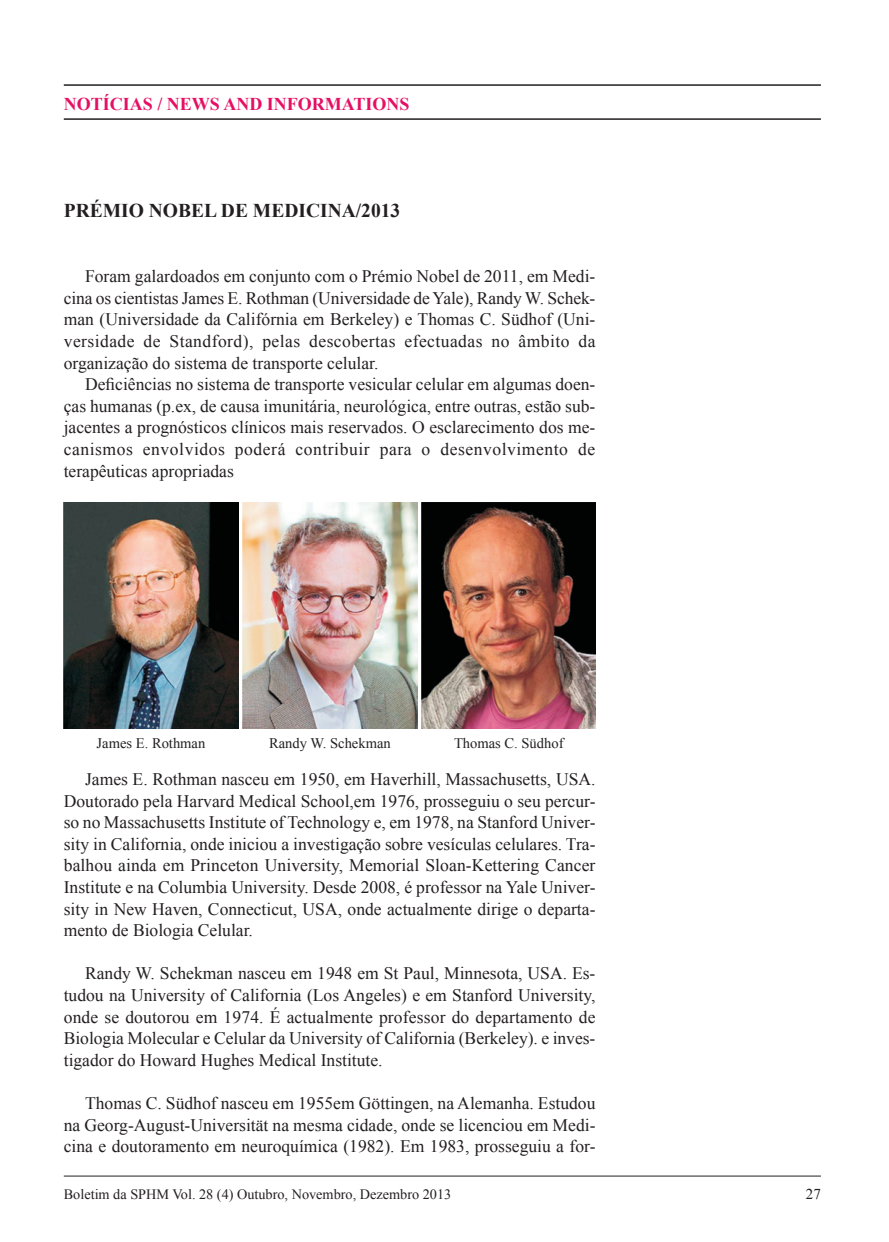
<style>
.page{position:relative;width:889px;height:1242px;background:#fff}
.page>*{position:absolute;margin:0;border:0;box-sizing:border-box;transform-origin:0 0}
.t1{font:700 19.5px "Times New Roman";color:#231f20}
.t2{font:700 18px "Times New Roman";color:#e50f63}
.t3{font:17.55px/21.6px "Times New Roman";color:#231f20;text-align:justify}
.t4{font:15px "Times New Roman";color:#231f20}
.t5{font:14.55px "Times New Roman";color:#231f20}
.t6{font:14.25px "Times New Roman";color:#231f20}
</style>
<div class="page">
<hr style="left:64px;top:1175px;width:757px;height:1px;background:#231f20">
<hr style="left:64px;top:84px;width:757px;height:2px;background:#231f20">
<hr style="left:64px;top:118px;width:757px;height:2px;background:#231f20">
<img style="left:64px;top:503px;width:174px;height:225px">
<img style="left:243px;top:503px;width:174px;height:225px">
<img style="left:421px;top:503px;width:175px;height:225px">
<p class="t2" style="left:64px;top:91px;width:14px">NOT</p>
<p class="t2" style="left:103px;top:91px;width:19px">ÍCIAS</p>
<p class="t2" style="left:157px;top:91px;width:24px">/ NEWS</p>
<p class="t2" style="left:223px;top:91px;width:14px">AND</p>
<p class="t2" style="left:267px;top:91px;width:13px">INFORMATIONS</p>
<p class="t1" style="left:64px;top:197px;width:27px">PRÉMIO</p>
<p class="t1" style="left:149px;top:197px;width:29px">NOBEL</p>
<p class="t1" style="left:221px;top:197px;width:64px">DE MEDICINA</p>
<p class="t1" style="left:356px;top:197px;width:46px">/2013</p>
<p class="t3" style="left:64px;top:265px;width:533px;text-indent:21px">Foram galardoados em conjunto com o Prémio Nobel de 2011, em Medi‑ cina os cientistas James E. Rothman (Universidade de Yale), Randy W. Schek‑ man (Universidade da Califórnia em Berkeley) e Thomas C. Südhof (Uni‑ versidade de Standford), pelas descobertas efectuadas no âmbito da organização do sistema de transporte celular.</p>
<p class="t3" style="left:64px;top:373px;width:533px;text-indent:21px">Deficiências no sistema de transporte vesicular celular em algumas doen‑ ças humanas (p.ex, de causa imunitária, neurológica, entre outras, estão sub‑ jacentes a prognósticos clínicos mais reservados. O esclarecimento dos me‑ canismos envolvidos poderá contribuir para o desenvolvimento de terapêuticas apropriadas</p>
<p class="t5" style="left:97px;top:733px;width:110px">James E. Rothman</p>
<p class="t5" style="left:269px;top:733px;width:123px">Randy W. Schekman</p>
<p class="t5" style="left:454px;top:733px;width:111px">Thomas C. Südhof</p>
<p class="t3" style="left:64px;top:768px;width:533px;text-indent:21px">James E. Rothman nasceu em 1950, em Haverhill, Massachusetts, USA.<br>Doutorado pela Harvard Medical School,em 1976, prosseguiu o seu percur‑ so no Massachusetts Institute of Technology e, em 1978, na Stanford Univer‑ sity in California, onde iniciou a investigação sobre vesículas celulares. Tra‑ balhou ainda em Princeton University, Memorial Sloan-‑Kettering Cancer Institute e na Columbia University. Desde 2008, é professor na Yale Univer‑ sity in New Haven, Connecticut, USA, onde actualmente dirige o departa‑ mento de Biologia Celular.</p>
<p class="t3" style="left:64px;top:962px;width:533px;text-indent:21px">Randy W. Schekman nasceu em 1948 em St Paul, Minnesota, USA. Es‑ tudou na University of California (Los Angeles) e em Stanford University, onde se doutorou em 1974. É actualmente professor do departamento de Biologia Molecular e Celular da University of California (Berkeley). e inves‑ tigador do Howard Hughes Medical Institute.</p>
<p class="t3" style="left:64px;top:1092px;width:533px;text-indent:21px">Thomas C. Südhof nasceu em 1955em Göttingen, na Alemanha. Estudou na Georg‑August‑Universität na mesma cidade, onde se licenciou em Medi‑ cina e doutoramento em neuroquímica (1982). Em 1983, prosseguiu a for‑</p>
<p class="t6" style="left:64px;top:1184px;width:389px">Boletim da SPHM Vol. 28 (4) Outubro, Novembro, Dezembro 2013</p>
<p class="t4" style="left:806px;top:1184px;width:16px">27</p>
</div>
